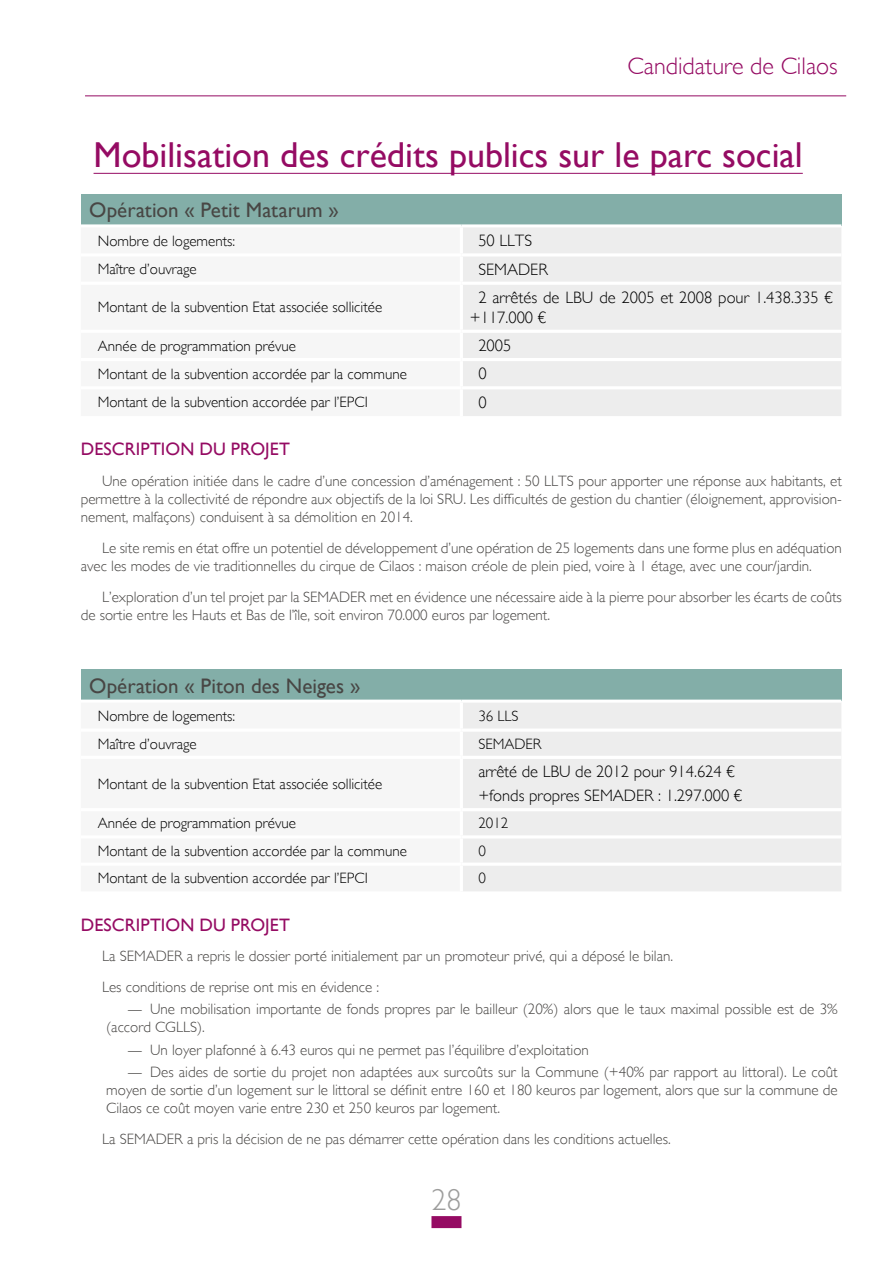
<style>
.page{position:relative;width:893px;height:1263px;background:#fff}
.page>*{position:absolute;margin:0;border:0;box-sizing:border-box;transform-origin:0 0}
.t1{font:36px "Gill Sans";color:#950b63}
.t2{font:300 30px "Gill Sans";color:#9d9d9c}
.t3{font:300 24px "Gill Sans";color:#950b63}
.t4{font:21px "Gill Sans";letter-spacing:.005em;color:#484644}
.t5{font:18px "Gill Sans";letter-spacing:.005em;color:#950b63}
.t6{font:300 16.5px/19.8px "Gill Sans";color:#000}
.t7{font:300 15px/18px "Gill Sans";color:#484644}
.t8{font:300 15px "Gill Sans";color:#000}
</style>
<div class="page">
<div style="left:431px;top:1216px;width:30px;height:12px;background:#950b63"></div>
<hr style="left:85px;top:96px;width:761px;height:1px;background:#950b63">
<hr style="left:94px;top:173px;width:709px;height:1px;background:#950b63">
<div style="left:81px;top:195px;width:760px;height:31px;background:#83aea8"></div>
<div style="left:463px;top:227px;width:378px;height:189px;background:#ededed"></div>
<hr style="left:81px;top:224px;width:380px;height:3px;background:#fff">
<hr style="left:461px;top:224px;width:380px;height:3px;background:#fff">
<hr style="left:461px;top:253px;width:380px;height:4px;background:#fff">
<hr style="left:461px;top:282px;width:380px;height:3px;background:#fff">
<hr style="left:461px;top:330px;width:380px;height:3px;background:#fff">
<hr style="left:461px;top:358px;width:380px;height:3px;background:#fff">
<hr style="left:461px;top:386px;width:380px;height:3px;background:#fff">
<div style="left:81px;top:670px;width:760px;height:31px;background:#83aea8"></div>
<div style="left:463px;top:703px;width:378px;height:188px;background:#ededed"></div>
<hr style="left:81px;top:700px;width:380px;height:3px;background:#fff">
<hr style="left:461px;top:700px;width:380px;height:3px;background:#fff">
<hr style="left:461px;top:728px;width:380px;height:4px;background:#fff">
<hr style="left:461px;top:756px;width:380px;height:3px;background:#fff">
<hr style="left:461px;top:808px;width:380px;height:3px;background:#fff">
<hr style="left:461px;top:835px;width:380px;height:3px;background:#fff">
<hr style="left:461px;top:862px;width:380px;height:4px;background:#fff">
<h3 class="t3" style="left:628px;top:52px;width:212px">Candidature de Cilaos</h3>
<h1 class="t1" style="left:94px;top:134px;width:711px">Mobilisation des crédits publics sur le parc social</h1>
<h3 class="t4" style="left:89px;top:198px;width:251px">Opération « Petit M atarum »</h3>
<p class="t8" style="left:98px;top:232px;width:139px">Nombre de logements:</p>
<p class="t6" style="left:478px;top:231px;width:55px">50 LLTS</p>
<p class="t8" style="left:98px;top:261px;width:101px">Maître d’ouvrage</p>
<p class="t6" style="left:478px;top:259px;width:71px">SEMADER</p>
<p class="t8" style="left:98px;top:299px;width:286px">Montant de la subvention Etat associée sollicitée</p>
<p class="t6" style="left:470px;top:288px;width:364px;text-indent:8px">2 arrêtés de LBU de 2005 et 2008 pour 1.438.335 € +117.000 €</p>
<p class="t8" style="left:98px;top:337px;width:200px">Année de programmation prévue</p>
<p class="t6" style="left:478px;top:336px;width:34px">2005</p>
<p class="t8" style="left:98px;top:365px;width:311px">Montant de la subvention accordée par la commune</p>
<p class="t6" style="left:478px;top:364px;width:10px">0</p>
<p class="t8" style="left:98px;top:393px;width:272px">Montant de la subvention accordée par l’EPCI</p>
<p class="t6" style="left:478px;top:392px;width:10px">0</p>
<p class="t5" style="left:81px;top:439px;width:211px">DESCRIPTION DU PROJET</p>
<p class="t7" style="left:81px;top:472px;width:763px;text-align:justify;text-indent:21px">Une opération initiée dans le cadre d’une concession d’aménagement : 50 LLTS pour apporter une réponse aux habitants, et permettre à la collectivité de répondre aux objectifs de la loi SRU. Les difficultés de gestion du chantier (éloignement, approvision&shy;nement, malfaçons) conduisent à sa démolition en 2014.</p>
<p class="t7" style="left:81px;top:539px;width:763px;text-indent:21px">Le site remis en état offre un potentiel de développement d’une opération de 25 logements dans une forme plus en adéquation avec les modes de vie traditionnelles du cirque de Cilaos : maison créole de plein pied, voire à 1 étage, avec une cour/jardin.</p>
<p class="t7" style="left:81px;top:588px;width:763px;text-indent:21px">L’exploration d’un tel projet par la SEMADER met en évidence une nécessaire aide à la pierre pour absorber les écarts de coûts de sortie entre les Hauts et Bas de l’île, soit environ 70.000 euros par logement.</p>
<h3 class="t4" style="left:89px;top:673px;width:273px">Opération « Piton des Neiges »</h3>
<p class="t8" style="left:98px;top:707px;width:139px">Nombre de logements:</p>
<p class="t8" style="left:478px;top:707px;width:42px">36 LLS</p>
<p class="t8" style="left:98px;top:735px;width:101px">Maître d’ouvrage</p>
<p class="t8" style="left:478px;top:735px;width:65px">SEMADER</p>
<p class="t8" style="left:98px;top:775px;width:286px">Montant de la subvention Etat associée sollicitée</p>
<p class="t6" style="left:478px;top:760px;width:265px;line-height:24px">arrêté de LBU de 2012 pour 914.624 € +fonds propres SEMADER : 1.297.000 €</p>
<p class="t8" style="left:98px;top:815px;width:200px">Année de programmation prévue</p>
<p class="t8" style="left:478px;top:815px;width:31px">2012</p>
<p class="t8" style="left:98px;top:842px;width:311px">Montant de la subvention accordée par la commune</p>
<p class="t8" style="left:478px;top:842px;width:9px">0</p>
<p class="t8" style="left:98px;top:869px;width:272px">Montant de la subvention accordée par l’EPCI</p>
<p class="t8" style="left:478px;top:869px;width:9px">0</p>
<p class="t5" style="left:81px;top:914px;width:211px">DESCRIPTION DU PROJET</p>
<p class="t7" style="left:102px;top:941px;width:572px;line-height:30.8px">La SEMADER a repris le dossier porté initialement par un promoteur privé, qui a déposé le bilan.<br>Les conditions de reprise ont mis en évidence :</p>
<p class="t7" style="left:106px;top:1000px;width:733px;text-indent:21px">— Une mobilisation importante de fonds propres par le bailleur (20%) alors que le taux maximal possible est de 3% (accord CGLLS).</p>
<p class="t7" style="left:128px;top:1041px;width:463px">— Un loyer plafonné à 6.43 euros qui ne permet pas l’équilibre d’exploitation</p>
<p class="t7" style="left:106px;top:1063px;width:733px;text-align:justify;text-indent:21px">— Des aides de sortie du projet non adaptées aux surcoûts sur la Commune (+40% par rapport au littoral). Le coût moyen de sortie d’un logement sur le littoral se définit entre 160 et 180 keuros par logement, alors que sur la commune de Cilaos ce coût moyen varie entre 230 et 250 keuros par logement.</p>
<p class="t7" style="left:102px;top:1130px;width:570px">La SEMADER a pris la décision de ne pas démarrer cette opération dans les conditions actuelles.</p>
<h2 class="t2" style="left:431px;top:1183px;width:31px">28</h2>
</div>
